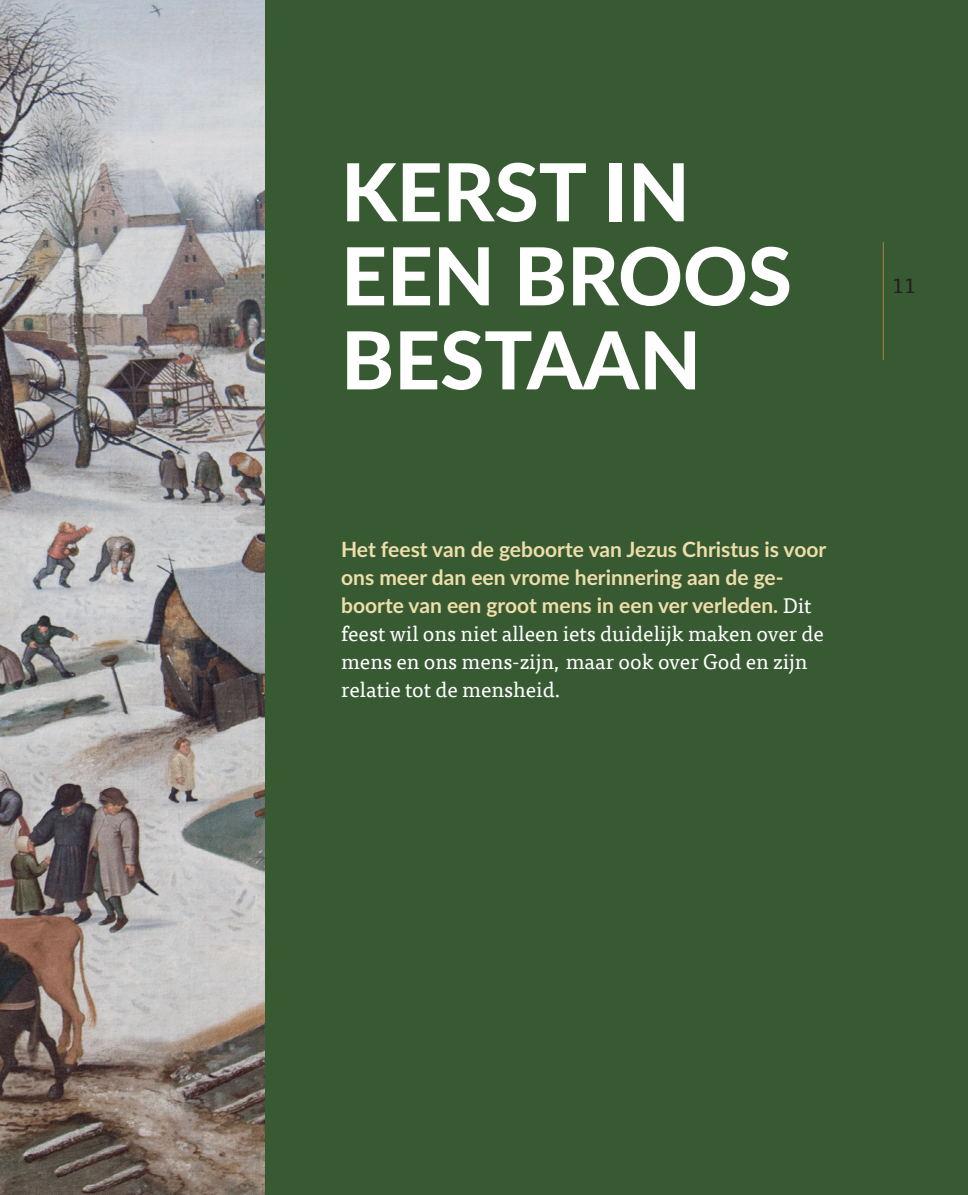
<style>
.page{position:relative;width:968px;height:1195px;background:#fff}
.page>*{position:absolute;margin:0;border:0;box-sizing:border-box;transform-origin:0 0}
.t1{font:800 80px/84px "Lato";color:#fff}
.t2{font:700 21px/28px "Lato";color:#eedeaa}
.t3{font:21px "Tisa Offc Pro";color:#231f20}
.s1{font-family:"Tisa Offc Pro";font-weight:400;color:#fff}
</style>
<div class="page">
<div style="left:15px;top:0;width:953px;height:1195px;background:#385a33"></div>
<hr style="left:883px;top:242px;width:1px;height:118px;background:#a98540">
<img style="left:0;top:0;width:265px;height:1195px">
<p class="t1" style="left:341px;top:148px;width:452px">KERST IN<br>EEN BROOS<br>BESTAAN</p>
<p class="t2" style="left:341px;top:535px;width:487px">Het feest van de geboorte van Jezus Christus is voor ons meer dan een vrome herinnering aan de ge&shy;boorte van een groot mens in een ver verleden. <span class="s1">Dit feest wil ons niet alleen iets duidelijk maken over de mens en ons mens-zijn, maar ook over God en zijn relatie tot de mensheid.</span></p>
<p class="t3" style="left:892px;top:267px;width:25px">11</p>
</div>
